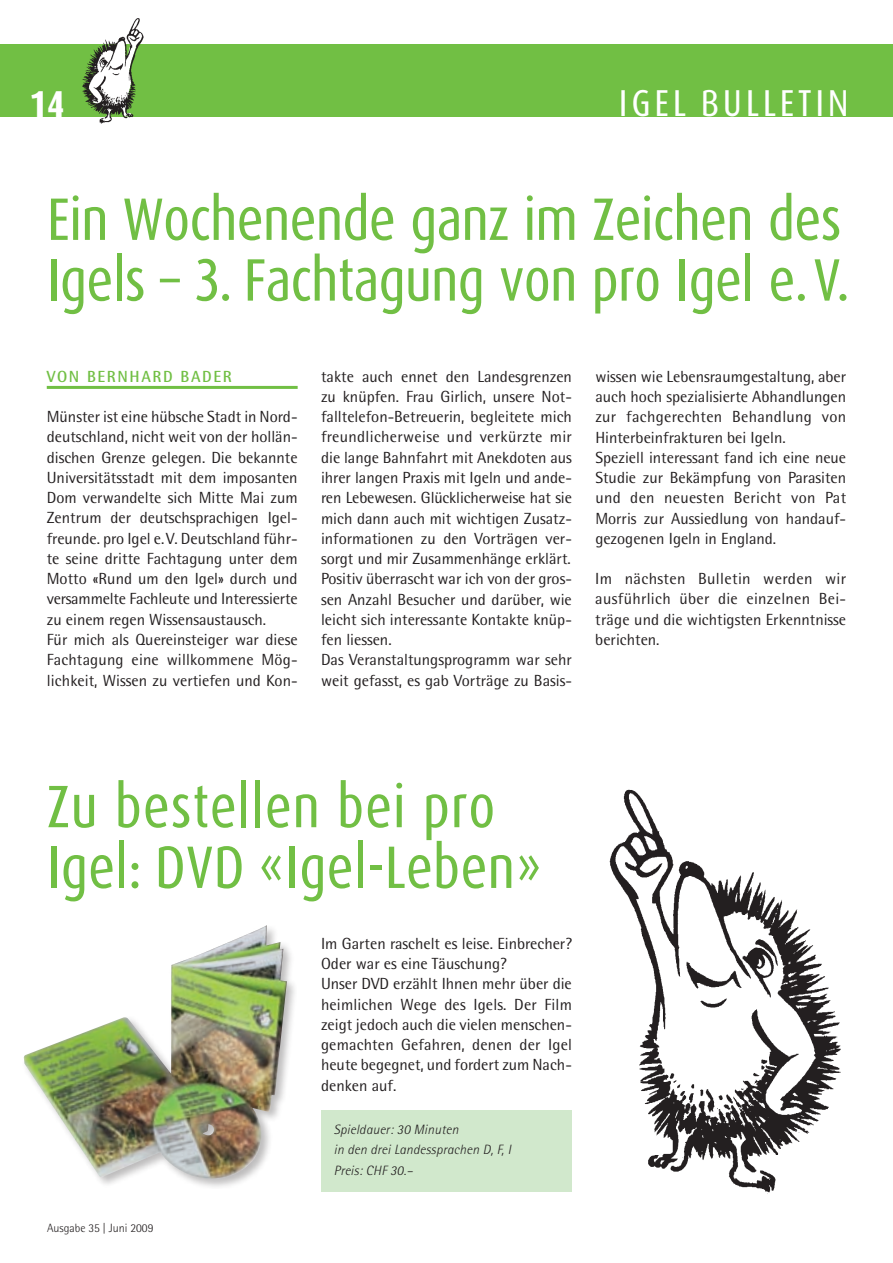
<style>
.page{position:relative;width:893px;height:1263px;background:#fff}
.page>*{position:absolute;margin:0;border:0;box-sizing:border-box;transform-origin:0 0}
.t1{font:60px/60.8px "Dax Condensed";letter-spacing:-.015em;color:#71bf44}
.t2{font:37.5px "Dax Condensed";letter-spacing:.1em;color:#fff}
.t3{font:800 37.5px "Dax Condensed";color:#fff}
.t4{font:16.2px/20.2px "Rotis Semi Sans";color:#231f20}
.t5{font:700 16.2px "Rotis Semi Sans";letter-spacing:.1em;color:#71bf44}
.t6{font:italic 300 13.5px/20.2px "Rotis Semi Sans";letter-spacing:.015em;color:#231f20}
.t7{font:300 12px "Rotis Semi Sans";color:#231f20}
</style>
<div class="page">
<div style="left:21px;top:922px;width:276px;height:267px;background:#231f20;opacity:.3"></div>
<img style="left:24px;top:925px;width:263px;height:255px">
<div style="left:0;top:44px;width:893px;height:72px;background:#71bf44"></div>
<img style="left:81px;top:18px;width:63px;height:106px">
<div style="left:321px;top:1111px;width:251px;height:81px;background:#d1e8cc"></div>
<hr style="left:47px;top:386px;width:251px;height:3px;background:#71bf44">
<img style="left:609px;top:789px;width:232px;height:405px">
<h2 class="t3" style="left:30px;top:83px;width:36px">14</h2>
<h2 class="t2" style="left:619px;top:83px;width:231px">Igel Bulletin</h2>
<h1 class="t1" style="left:47px;top:190px;width:804px">Ein Wochenende ganz im Zeichen des<br>Igels – 3. Fachtagung von pro Igel e.V.</h1>
<p class="t5" style="left:47px;top:366px;width:95px">VON BERNHARD</p>
<p class="t5" style="left:180px;top:366px;width:49px">BADER</p>
<p class="t4" style="left:47px;top:406px;width:252px">Münster ist eine hübsche Stadt in Nord&shy;deutschland, nicht weit von der hollän&shy;dischen Grenze gelegen. Die bekannte Universitätsstadt mit dem imposanten Dom verwandelte sich Mitte Mai zum Zentrum der deutschsprachigen Igel&shy;freunde. pro Igel e.V. Deutschland führ&shy;te seine dritte Fachtagung unter dem Motto «Rund um den Igel» durch und versammelte Fachleute und Interessierte zu einem regen Wissensaustausch.<br>Für mich als Quereinsteiger war diese Fachtagung eine willkommene Mög&shy;lichkeit, Wissen zu vertiefen und Kon-</p>
<p class="t4" style="left:321px;top:366px;width:252px">takte auch ennet den Landesgrenzen zu knüpfen. Frau Girlich, unsere Not&shy;falltelefon-Betreuerin, begleitete mich freundlicherweise und verkürzte mir die lange Bahnfahrt mit Anekdoten aus ihrer langen Praxis mit Igeln und ande&shy;ren Lebewesen. Glücklicherweise hat sie mich dann auch mit wichtigen Zusatz&shy;informationen zu den Vorträgen ver&shy;sorgt und mir Zusammenhänge erklärt.<br>Positiv überrascht war ich von der gros&shy;sen Anzahl Besucher und darüber, wie leicht sich interessante Kontakte knüp&shy;fen liessen.<br>Das Veranstaltungsprogramm war sehr weit gefasst, es gab Vorträge zu Basis-</p>
<p class="t4" style="left:595px;top:366px;width:252px">wissen wie Lebensraumgestaltung, aber auch hoch spezialisierte Abhandlungen zur fachgerechten Behandlung von Hinterbeinfrakturen bei Igeln.<br>Speziell interessant fand ich eine neue Studie zur Bekämpfung von Parasiten und den neuesten Bericht von Pat Morris zur Aussiedlung von handauf&shy;gezogenen Igeln in England.</p>
<p class="t4" style="left:595px;top:568px;width:252px;text-align:justify">Im nächsten Bulletin werden wir ausführlich über die einzelnen Bei&shy;träge und die wichtigsten Erkenntnisse berichten.</p>
<h1 class="t1" style="left:47px;top:777px;width:497px">Zu bestellen bei pro<br>Igel: DVD «Igel-Leben»</h1>
<p class="t4" style="left:321px;top:933px;width:252px">Im Garten raschelt es leise. Einbrecher?<br>Oder war es eine Täuschung?<br>Unser DVD erzählt Ihnen mehr über die heimlichen Wege des Igels. Der Film zeigt jedoch auch die vielen menschen&shy;gemachten Gefahren, denen der Igel heute begegnet, und fordert zum Nach&shy;denken auf.</p>
<p class="t7" style="left:47px;top:1221px;width:108px">Ausgabe 35 | Juni 2009</p>
<p class="t6" style="left:334px;top:1119px;width:179px">Spieldauer: 30 Minuten<br>in den drei Landessprachen D, F, I<br>Preis: CHF 30.–</p>
</div>
